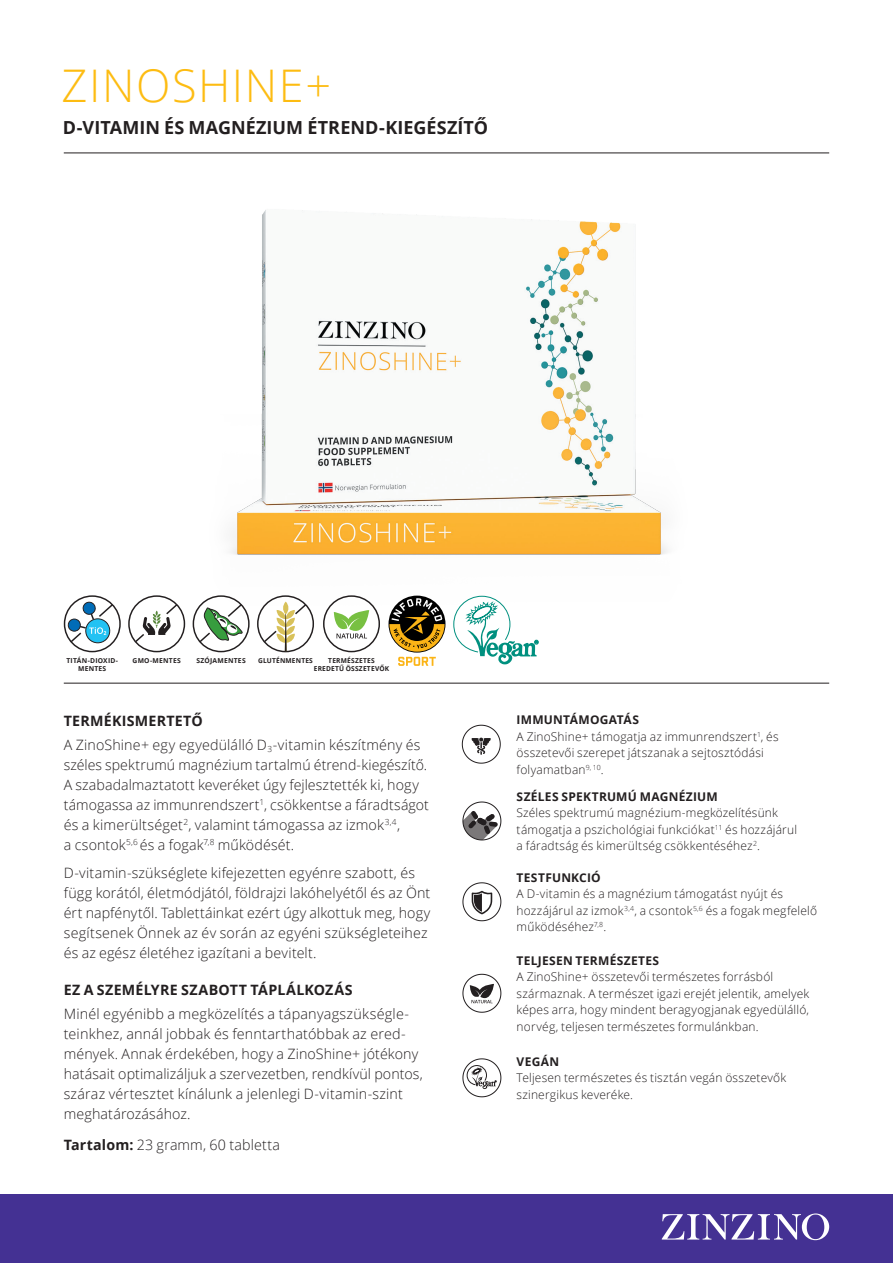
<style>
.page{position:relative;width:893px;height:1263px;background:#fff}
.page>*{position:absolute;margin:0;border:0;box-sizing:border-box;transform-origin:0 0}
.Heading_30_35_-_färg{font:300 45px "Open Sans";letter-spacing:.035em;color:#fdbc12}
.Sub-heading_12_14{font:700 18px "Open Sans";letter-spacing:.005em;color:#231f20}
.Preamble_10_14{font:300 14.25px/20px "Open Sans";letter-spacing:.01em;color:#231f20}
.Preamble_10_14-2{font:700 14.25px "Open Sans";letter-spacing:.015em;color:#231f20}
.Body_8_11{font:300 12px/16.5px "Open Sans";letter-spacing:.015em;color:#231f20}
.Body_8_11-2{font:700 12px "Open Sans";letter-spacing:.025em;color:#231f20}
.t1{font:700 6.75px/8.1px "Open Sans";letter-spacing:.03em;color:#231f20;text-align:center}
.s1{font-weight:700}
</style>
<div class="page">
<div style="left:0;top:1194px;width:893px;height:69px;background:#443193"></div>
<svg style="left:662px;top:1213px;width:167px;height:27px"></svg>
<img style="left:196px;top:152px;width:505px;height:478px">
<hr style="left:64px;top:153px;width:765px;height:1px;background:#231f20">
<hr style="left:64px;top:683px;width:765px;height:1px;background:#231f20">
<svg style="left:462px;top:801px;width:39px;height:39px"></svg>
<svg style="left:462px;top:882px;width:39px;height:39px"></svg>
<svg style="left:462px;top:974px;width:39px;height:39px"></svg>
<svg style="left:462px;top:1058px;width:39px;height:39px"></svg>
<svg style="left:462px;top:725px;width:39px;height:39px"></svg>
<div style="left:128px;top:595px;width:57px;height:57px;border:1px solid #231f20;border-radius:50%"></div>
<svg style="left:133px;top:602px;width:46px;height:42px"></svg>
<div style="left:193px;top:595px;width:57px;height:57px;border:1px solid #231f20;border-radius:50%"></div>
<svg style="left:198px;top:602px;width:46px;height:42px"></svg>
<div style="left:257px;top:595px;width:57px;height:57px;border:1px solid #231f20;border-radius:50%"></div>
<svg style="left:262px;top:601px;width:46px;height:50px"></svg>
<div style="left:323px;top:595px;width:57px;height:57px;border:1px solid #231f20;border-radius:50%"></div>
<svg style="left:334px;top:610px;width:35px;height:28px"></svg>
<div style="left:64px;top:595px;width:57px;height:57px;border:1px solid #231f20;border-radius:50%"></div>
<svg style="left:67px;top:602px;width:48px;height:42px"></svg>
<svg style="left:389px;top:596px;width:56px;height:70px"></svg>
<svg style="left:453px;top:596px;width:85px;height:69px"></svg>
<p class="Heading_30_35_-_färg" style="left:62px;top:55px;width:271px">ZINOSHINE+</p>
<p class="Sub-heading_12_14" style="left:63px;top:115px;width:427px">D-VITAMIN ÉS MAGNÉZIUM ÉTREND-KIEGÉSZÍTŐ</p>
<p class="t1" style="left:66px;top:656px;width:53px">TITÁN-DIOXID-</p>
<p class="t1" style="left:133px;top:656px;width:50px">GMO-MENTES</p>
<p class="t1" style="left:78px;top:664px;width:30px">MENTES</p>
<p class="t1" style="left:196px;top:656px;width:51px">SZÓJAMENTES</p>
<p class="t1" style="left:258px;top:656px;width:56px">GLUTÉNMENTES</p>
<p class="t1" style="left:314px;top:656px;width:77px">TERMÉSZETES<br>EREDETŰ ÖSSZETEVŐK</p>
<p class="Preamble_10_14-2" style="left:64px;top:710px;width:141px">TERMÉKISMERTETŐ</p>
<p class="Preamble_10_14" style="left:64px;top:734px;width:366px">A ZinoShine+ egy egyedülálló D<sub>3</sub>-vitamin készítmény és széles spektrumú magnézium tartalmú étrend-kiegészítő.<br>A szabadalmaztatott keveréket úgy fejlesztették ki, hogy támogassa az immunrendszert<sup>1</sup>, csökkentse a fáradtságot és a kimerültséget<sup>2</sup>, valamint támogassa az izmok<sup>3,4</sup>,<br>a csontok<sup>5,6</sup> és a fogak<sup>7,8</sup> működését.</p>
<p class="Preamble_10_14" style="left:64px;top:863px;width:368px">D-vitamin-szükséglete kifejezetten egyénre szabott, és függ korától, életmódjától, földrajzi lakóhelyétől és az Önt ért napfénytől. Tablettáinkat ezért úgy alkottuk meg, hogy segítsenek Önnek az év során az egyéni szükségleteihez és az egész életéhez igazítani a bevitelt.</p>
<p class="Preamble_10_14-2" style="left:64px;top:980px;width:290px">EZ A SZEMÉLYRE SZABOTT TÁPLÁLKOZÁS</p>
<p class="Preamble_10_14" style="left:64px;top:1003px;width:361px">Minél egyénibb a megközelítés a tápanyagszükségle&shy;teinkhez, annál jobbak és fenntarthatóbbak az ered&shy;mények. Annak érdekében, hogy a ZinoShine+ jótékony hatásait optimalizáljuk a szervezetben, rendkívül pontos, száraz vértesztet kínálunk a jelenlegi D-vitamin-szint meghatározásához.</p>
<p class="Preamble_10_14" style="left:64px;top:1134px;width:218px"><span class="s1">Tartalom:</span> 23 gramm, 60 tabletta</p>
<p class="Body_8_11-2" style="left:517px;top:711px;width:124px">IMMUNTÁMOGATÁS</p>
<p class="Body_8_11" style="left:517px;top:728px;width:264px">A ZinoShine+ támogatja az immunrendszert<sup>1</sup>, és összetevői szerepet játszanak a sejtosztódási folyamatban<sup>9,</sup> <sup>10</sup>.</p>
<p class="Body_8_11-2" style="left:517px;top:788px;width:203px">SZÉLES SPEKTRUMÚ MAGNÉZIUM</p>
<p class="Body_8_11" style="left:517px;top:804px;width:282px">Széles spektrumú magnézium-megközelítésünk támogatja a pszichológiai funkciókat<sup>11</sup> és hozzájárul a fáradtság és kimerültség csökkentéséhez<sup>2</sup>.</p>
<p class="Body_8_11-2" style="left:517px;top:869px;width:86px">TESTFUNKCIÓ</p>
<p class="Body_8_11" style="left:517px;top:885px;width:302px">A D-vitamin és a magnézium támogatást nyújt és hozzájárul az izmok<sup>3,4</sup>, a csontok<sup>5,6</sup> és a fogak megfelelő működéséhez<sup>7,8</sup>.</p>
<p class="Body_8_11-2" style="left:517px;top:952px;width:144px">TELJESEN TERMÉSZETES</p>
<p class="Body_8_11" style="left:517px;top:968px;width:294px">A ZinoShine+ összetevői természetes forrásból származnak. A természet igazi erejét jelentik, amelyek képes arra, hogy mindent beragyogjanak egyedülálló, norvég, teljesen természetes formulánkban.</p>
<p class="Body_8_11-2" style="left:517px;top:1053px;width:44px">VEGÁN</p>
<p class="Body_8_11" style="left:517px;top:1069px;width:271px">Teljesen természetes és tisztán vegán összetevők szinergikus keveréke.</p>
</div>
